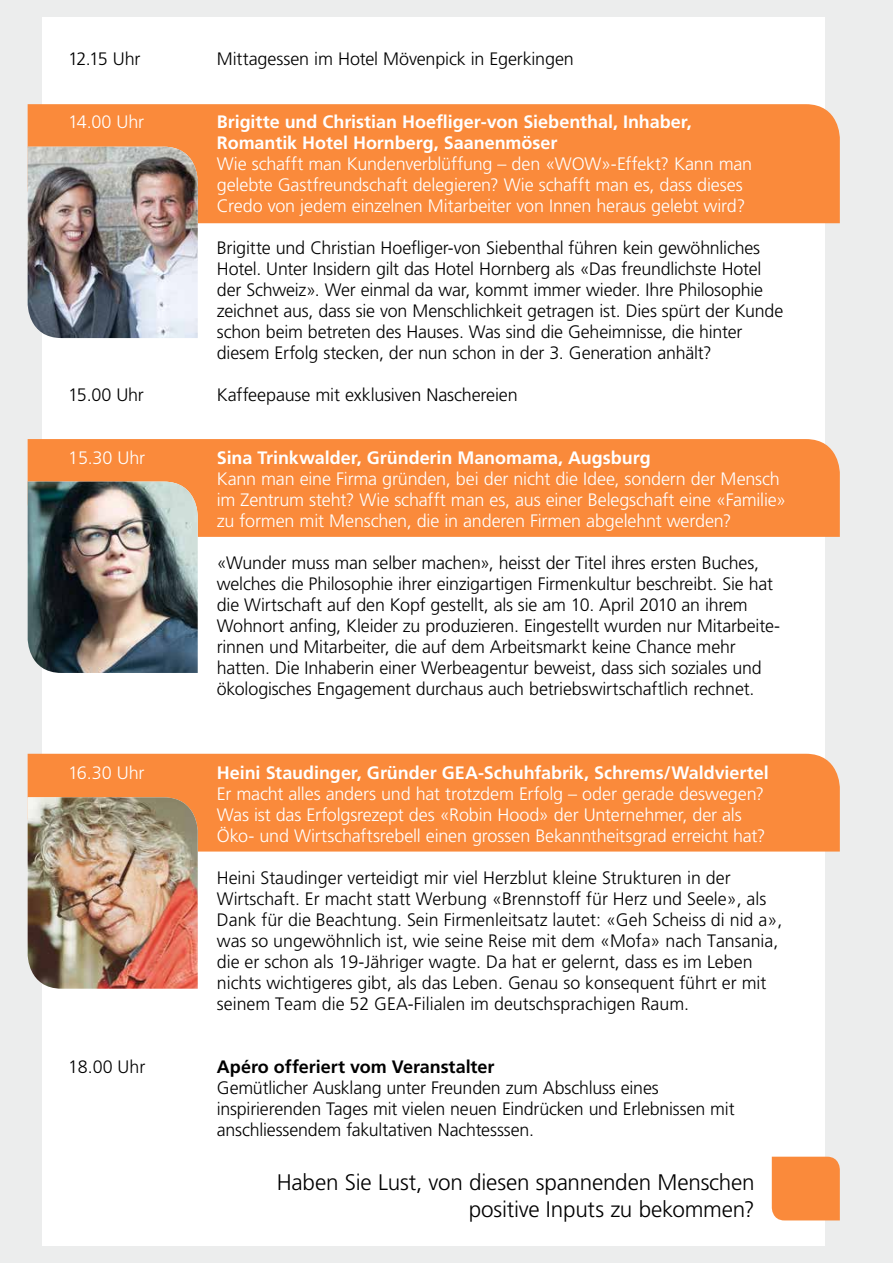
<style>
.page{position:relative;width:893px;height:1263px;background:#eceded}
.page>*{position:absolute;margin:0;border:0;box-sizing:border-box;transform-origin:0 0}
.t1{font:300 22.5px/27px "Frutiger LT Std";letter-spacing:-.01em;color:#000;text-align:right}
.t2{font:300 18px/21px "Frutiger LT Std";letter-spacing:-.01em;color:#000}
.t3{font:300 18px/21px "Frutiger LT Std";letter-spacing:-.01em;color:#fff}
.t4{font:700 18px/21px "Frutiger LT Std";color:#fff}
.t5{font:700 18px "Frutiger LT Std";color:#000}
</style>
<div class="page">
<div style="left:43px;top:17px;width:782px;height:1229px;background:#fff"></div>
<div style="left:772px;top:1157px;width:68px;height:63px;background:#fa8a3b"></div>
<div style="left:28px;top:104px;width:812px;height:119px;background:#fa8a3b"></div>
<div style="left:28px;top:439px;width:812px;height:98px;background:#fa8a3b"></div>
<div style="left:28px;top:754px;width:812px;height:97px;background:#fa8a3b"></div>
<img style="left:28px;top:147px;width:170px;height:191px">
<img style="left:28px;top:482px;width:170px;height:191px">
<img style="left:28px;top:797px;width:170px;height:192px">
<p class="t2" style="left:68px;top:48px;width:74px">12.15 Uhr</p>
<p class="t2" style="left:217px;top:48px;width:358px">Mittagessen im Hotel Mövenpick in Egerkingen</p>
<p class="t3" style="left:68px;top:111px;width:78px">14.00 Uhr</p>
<p class="t4" style="left:217px;top:111px;width:476px">Brigitte und Christian Hoefliger-von Siebenthal, Inhaber,<br>Romantik Hotel Hornberg, Saanenmöser</p>
<p class="t3" style="left:217px;top:153px;width:537px">Wie schafft man Kundenverblüffung – den «WOW»-Effekt? Kann man gelebte Gastfreundschaft delegieren? Wie schafft man es, dass dieses<br>Credo von jedem einzelnen Mitarbeiter von Innen heraus gelebt wird?</p>
<p class="t2" style="left:217px;top:237px;width:568px">Brigitte und Christian Hoefliger-von Siebenthal führen kein gewöhnliches Hotel. Unter Insidern gilt das Hotel Hornberg als «Das freundlichste Hotel der Schweiz». Wer einmal da war, kommt immer wieder. Ihre Philosophie zeichnet aus, dass sie von Menschlichkeit getragen ist. Dies spürt der Kunde schon beim betreten des Hauses. Was sind die Geheimnisse, die hinter diesem Erfolg stecken, der nun schon in der 3. Generation anhält?</p>
<p class="t2" style="left:68px;top:384px;width:77px">15.00 Uhr</p>
<p class="t2" style="left:217px;top:384px;width:302px">Kaffeepause mit exklusiven Naschereien</p>
<p class="t3" style="left:68px;top:447px;width:79px">15.30 Uhr</p>
<p class="t4" style="left:217px;top:447px;width:435px">Sina Trinkwalder, Gründerin Manomama, Augsburg</p>
<p class="t3" style="left:217px;top:468px;width:571px">Kann man eine Firma gründen, bei der nicht die Idee, sondern der Mensch im Zentrum steht? Wie schafft man es, aus einer Belegschaft eine «Familie» zu formen mit Menschen, die in anderen Firmen abgelehnt werden?</p>
<p class="t2" style="left:217px;top:552px;width:565px">«Wunder muss man selber machen», heisst der Titel ihres ersten Buches, welches die Philosophie ihrer einzigartigen Firmenkultur beschreibt. Sie hat die Wirtschaft auf den Kopf gestellt, als sie am 10. April 2010 an ihrem Wohnort anfing, Kleider zu produzieren. Eingestellt wurden nur Mitarbeite&shy;rinnen und Mitarbeiter, die auf dem Arbeitsmarkt keine Chance mehr hatten. Die Inhaberin einer Werbeagentur beweist, dass sich soziales und ökologisches Engagement durchaus auch betriebswirtschaftlich rechnet.</p>
<p class="t3" style="left:68px;top:762px;width:78px">16.30 Uhr</p>
<p class="t4" style="left:217px;top:762px;width:553px">Heini Staudinger, Gründer GEA-Schuhfabrik, Schrems/Waldviertel</p>
<p class="t3" style="left:217px;top:783px;width:550px">Er macht alles anders und hat trotzdem Erfolg – oder gerade deswegen?<br>Was ist das Erfolgsrezept des «Robin Hood» der Unternehmer, der als<br>Öko- und Wirtschaftsrebell einen grossen Bekanntheitsgrad erreicht hat?</p>
<p class="t2" style="left:217px;top:867px;width:567px">Heini Staudinger verteidigt mir viel Herzblut kleine Strukturen in der Wirtschaft. Er macht statt Werbung «Brennstoff für Herz und Seele», als Dank für die Beachtung. Sein Firmenleitsatz lautet: «Geh Scheiss di nid a», was so ungewöhnlich ist, wie seine Reise mit dem «Mofa» nach Tansania, die er schon als 19-Jähriger wagte. Da hat er gelernt, dass es im Leben nichts wichtigeres gibt, als das Leben. Genau so konsequent führt er mit seinem Team die 52 GEA-Filialen im deutschsprachigen Raum.</p>
<p class="t2" style="left:68px;top:1056px;width:79px">18.00 Uhr</p>
<p class="t5" style="left:217px;top:1056px;width:279px">Apéro offeriert vom Veranstalter</p>
<p class="t2" style="left:217px;top:1077px;width:519px">Gemütlicher Ausklang unter Freunden zum Abschluss eines inspirierenden Tages mit vielen neuen Eindrücken und Erlebnissen mit anschliessendem fakultativen Nachtesssen.</p>
<p class="t1" style="left:277px;top:1168px;width:479px">Haben Sie Lust, von diesen spannenden Menschen positive Inputs zu bekommen?</p>
</div>
